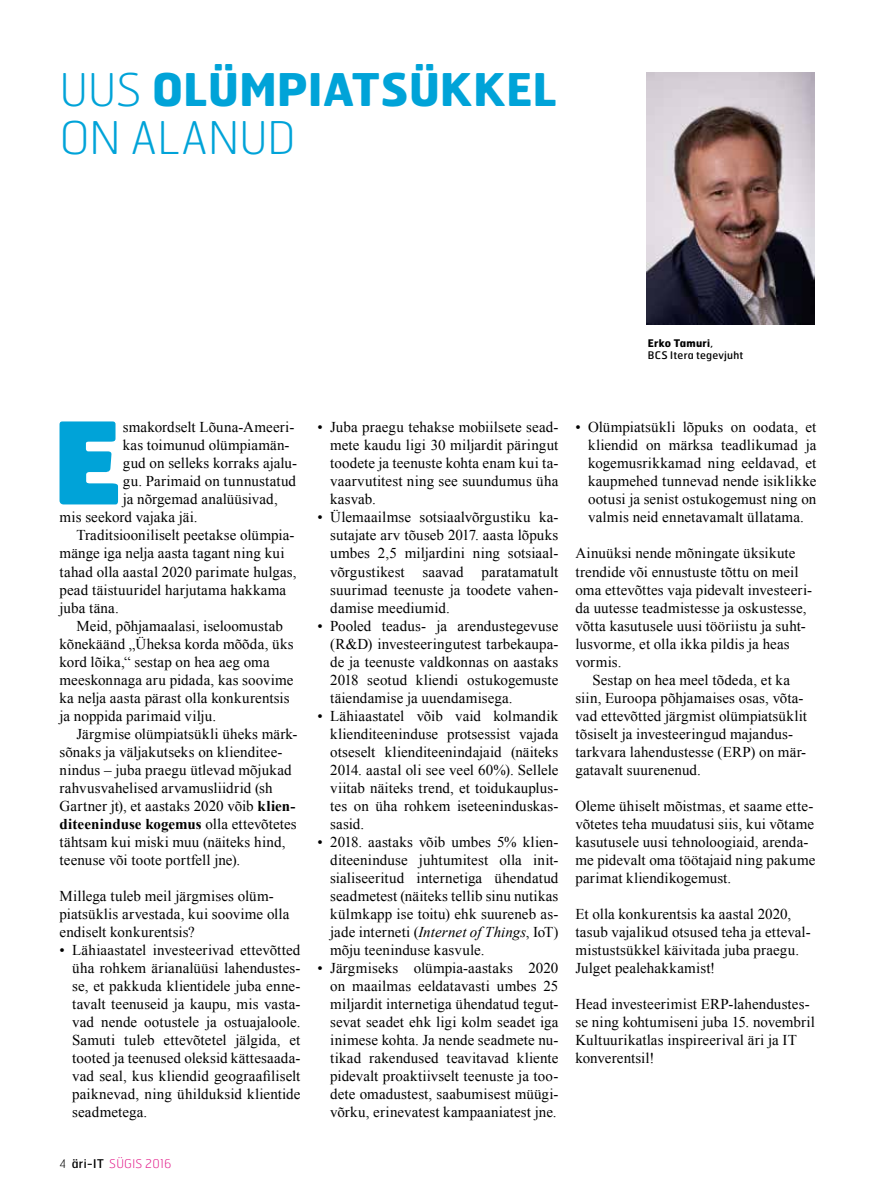
<style>
.page{position:relative;width:893px;height:1191px;background:#fff}
.page>*{position:absolute;margin:0;border:0;box-sizing:border-box;transform-origin:0 0}
.t1{font:900 113.4px "Hermes";color:#00a3d8}
.t2{font:700 45px/48px "Hermes";color:#00a3d8}
.t3{font:15px/18px "Times New Roman";letter-spacing:.005em;color:#000;text-align:justify}
.t4{font:700 15px "Times New Roman";color:#000}
.t5{font:100 12px "Hermes";letter-spacing:.02em;color:#e11184}
.t6{font:10.5px/12px "Hermes";letter-spacing:.025em;color:#000}
.s1{font-weight:100}
.s2{font-weight:700}
.s3{font-weight:400}
.s4{color:#000}
.s5{font-weight:400;color:#000}
.s6{font-style:italic}
</style>
<div class="page">
<img style="left:646px;top:72px;width:168px;height:252px">
<hr style="left:892px;top:0;width:1px;height:173px;background:#3c6789">
<h2 class="t2" style="left:59px;top:64px;width:499px"><span class="s1">U US</span> olümpiatsükkel<br><span class="s1">ON ALANUD</span></h2>
<p class="t6" style="left:648px;top:337px;width:97px"><span class="s2">Erko Tamuri</span>,<br>BCS Itera tegevjuht</p>
<h1 class="t1" style="left:52px;top:387px;width:72px">E</h1>
<p class="t3" style="left:123px;top:418px;width:173px">smakordselt Lõuna-Ameeri-</p>
<p class="t3" style="left:123px;top:436px;width:168px">kas toimunud olümpiamän-</p>
<p class="t3" style="left:123px;top:454px;width:176px">gud on selleks korraks ajalu-</p>
<p class="t3" style="left:123px;top:472px;width:175px">gu. Parimaid on tunnustatud</p>
<p class="t3" style="left:123px;top:490px;width:157px">ja nõrgemad analüüsivad,</p>
<p class="t3" style="left:60px;top:508px;width:140px">mis seekord vajaka jäi.</p>
<p class="t3" style="left:77px;top:526px;width:219px">Traditsiooniliselt peetakse olümpia-</p>
<p class="t3" style="left:60px;top:544px;width:227px">mänge iga nelja aasta tagant ning kui</p>
<p class="t3" style="left:60px;top:562px;width:239px">tahad olla aastal 2020 parimate hulgas,</p>
<p class="t3" style="left:60px;top:580px;width:228px">pead täistuuridel harjutama hakkama</p>
<p class="t3" style="left:60px;top:598px;width:61px">juba täna.</p>
<p class="t3" style="left:77px;top:616px;width:208px">Meid, põhjamaalasi, iseloomustab</p>
<p class="t3" style="left:60px;top:634px;width:236px">kõnekäänd „Üheksa korda mõõda, üks</p>
<p class="t3" style="left:60px;top:652px;width:212px">kord lõika,“ sestap on hea aeg oma</p>
<p class="t3" style="left:60px;top:670px;width:236px">meeskonnaga aru pidada, kas soovime</p>
<p class="t3" style="left:60px;top:688px;width:232px">ka nelja aasta pärast olla konkurentsis</p>
<p class="t3" style="left:60px;top:706px;width:158px">ja noppida parimaid vilju.</p>
<p class="t3" style="left:77px;top:724px;width:222px">Järgmise olümpiatsükli üheks märk-</p>
<p class="t3" style="left:60px;top:742px;width:225px">sõnaks ja väljakutseks on klienditee-</p>
<p class="t3" style="left:60px;top:760px;width:234px">nindus – juba praegu ütlevad mõjukad</p>
<p class="t3" style="left:60px;top:778px;width:214px">rahvusvahelised arvamusliidrid (sh</p>
<p class="t3" style="left:60px;top:796px;width:237px">Gartner jt), et aastaks 2020 võib <span class="s2">klien-</span></p>
<p class="t4" style="left:60px;top:813px;width:239px">diteeninduse kogemus <span class="s3">olla ettevõtetes</span></p>
<p class="t3" style="left:60px;top:832px;width:228px">tähtsam kui miski muu (näiteks hind,</p>
<p class="t3" style="left:60px;top:850px;width:182px">teenuse või toote portfell jne).</p>
<p class="t3" style="left:60px;top:886px;width:231px;text-align:left">Millega tuleb meil järgmises olüm&shy;piatsüklis arvestada, kui soovime olla endiselt konkurentsis?</p>
<p class="t3" style="left:72px;top:940px;width:230px;text-indent:-13px">• Lähiaastatel investeerivad ettevõtted üha rohkem ärianalüüsi lahendustes&shy;se, et pakkuda klientidele juba enne&shy;tavalt teenuseid ja kaupu, mis vasta&shy;vad nende ootustele ja ostuajaloole.<br>Samuti tuleb ettevõtetel jälgida, et tooted ja teenused oleksid kättesaada&shy;vad seal, kus kliendid geograafiliselt paiknevad, ning ühilduksid klientide seadmetega.</p>
<p class="t5" style="left:60px;top:1155px;width:113px"><span class="s4">4</span> <span class="s5">äri-IT</span> SÜGIS 2016</p>
<p class="t3" style="left:330px;top:418px;width:230px;text-indent:-13px">• Juba praegu tehakse mobiilsete sead&shy;mete kaudu ligi 30 miljardit päringut toodete ja teenuste kohta enam kui ta&shy;vaarvutitest ning see suundumus üha kasvab.</p>
<p class="t3" style="left:330px;top:508px;width:230px;text-indent:-13px">• Ülemaailmse sotsiaalvõrgustiku ka&shy;sutajate arv tõuseb 2017. aasta lõpuks umbes 2,5 miljardini ning sotsiaal&shy;võrgustikest saavad paratamatult suurimad teenuste ja toodete vahen&shy;damise meediumid.</p>
<p class="t3" style="left:330px;top:616px;width:230px;text-indent:-13px">• Pooled teadus- ja arendustegevuse (R&amp;D) investeeringutest tarbekaupa&shy;de ja teenuste valdkonnas on aastaks 2018 seotud kliendi ostukogemuste täiendamise ja uuendamisega.</p>
<p class="t3" style="left:330px;top:706px;width:230px;text-indent:-13px">• Lähiaastatel võib vaid kolmandik klienditeeninduse protsessist vajada otseselt klienditeenindajaid (näiteks 2014. aastal oli see veel 60%). Sellele viitab näiteks trend, et toidukauplus&shy;tes on üha rohkem iseteeninduskas&shy;sasid.</p>
<p class="t3" style="left:330px;top:832px;width:230px;text-indent:-13px">• 2018. aastaks võib umbes 5% klien&shy;diteeninduse juhtumitest olla init&shy;sialiseeritud internetiga ühendatud seadmetest (näiteks tellib sinu nutikas külmkapp ise toitu) ehk suureneb as&shy;jade interneti (<span class="s6">Internet of Things</span>, IoT) mõju teeninduse kasvule.</p>
<p class="t3" style="left:330px;top:958px;width:230px;text-indent:-13px">• Järgmiseks olümpia-aastaks 2020 on maailmas eeldatavasti umbes 25 miljardit internetiga ühendatud tegut&shy;sevat seadet ehk ligi kolm seadet iga inimese kohta. Ja nende seadmete nu&shy;tikad rakendused teavitavad kliente pidevalt proaktiivselt teenuste ja too&shy;dete omadustest, saabumisest müügi&shy;võrku, erinevatest kampaaniatest jne.</p>
<p class="t3" style="left:588px;top:418px;width:230px;text-indent:-13px">• Olümpiatsükli lõpuks on oodata, et kliendid on märksa teadlikumad ja kogemusrikkamad ning eeldavad, et kaupmehed tunnevad nende isiklikke ootusi ja senist ostukogemust ning on valmis neid ennetavamalt üllatama.</p>
<p class="t3" style="left:575px;top:544px;width:238px;text-align:left">Ainuüksi nende mõningate üksikute trendide või ennustuste tõttu on meil oma ettevõttes vaja pidevalt investeeri&shy;da uutesse teadmistesse ja oskustesse, võtta kasutusele uusi tööriistu ja suht&shy;lusvorme, et olla ikka pildis ja heas vormis.</p>
<p class="t3" style="left:575px;top:670px;width:233px;text-align:left;text-indent:17px">Sestap on hea meel tõdeda, et ka siin, Euroopa põhjamaises osas, võta&shy;vad ettevõtted järgmist olümpiatsüklit tõsiselt ja investeeringud majandus&shy;tarkvara lahendustesse (ERP) on mär&shy;gatavalt suurenenud.</p>
<p class="t3" style="left:575px;top:796px;width:241px;text-align:left">Oleme ühiselt mõistmas, et saame ette&shy;võtetes teha muudatusi siis, kui võtame kasutusele uusi tehnoloogiaid, arenda&shy;me pidevalt oma töötajaid ning pakume parimat kliendikogemust.</p>
<p class="t3" style="left:575px;top:904px;width:237px;text-align:left">Et olla konkurentsis ka aastal 2020, tasub vajalikud otsused teha ja etteval&shy;mistustsükkel käivitada juba praegu.<br>Julget pealehakkamist!</p>
<p class="t3" style="left:575px;top:994px;width:241px;text-align:left">Head investeerimist ERP-lahendustes&shy;se ning kohtumiseni juba 15. novembril Kultuurikatlas inspireerival äri ja IT konverentsil!</p>
</div>
